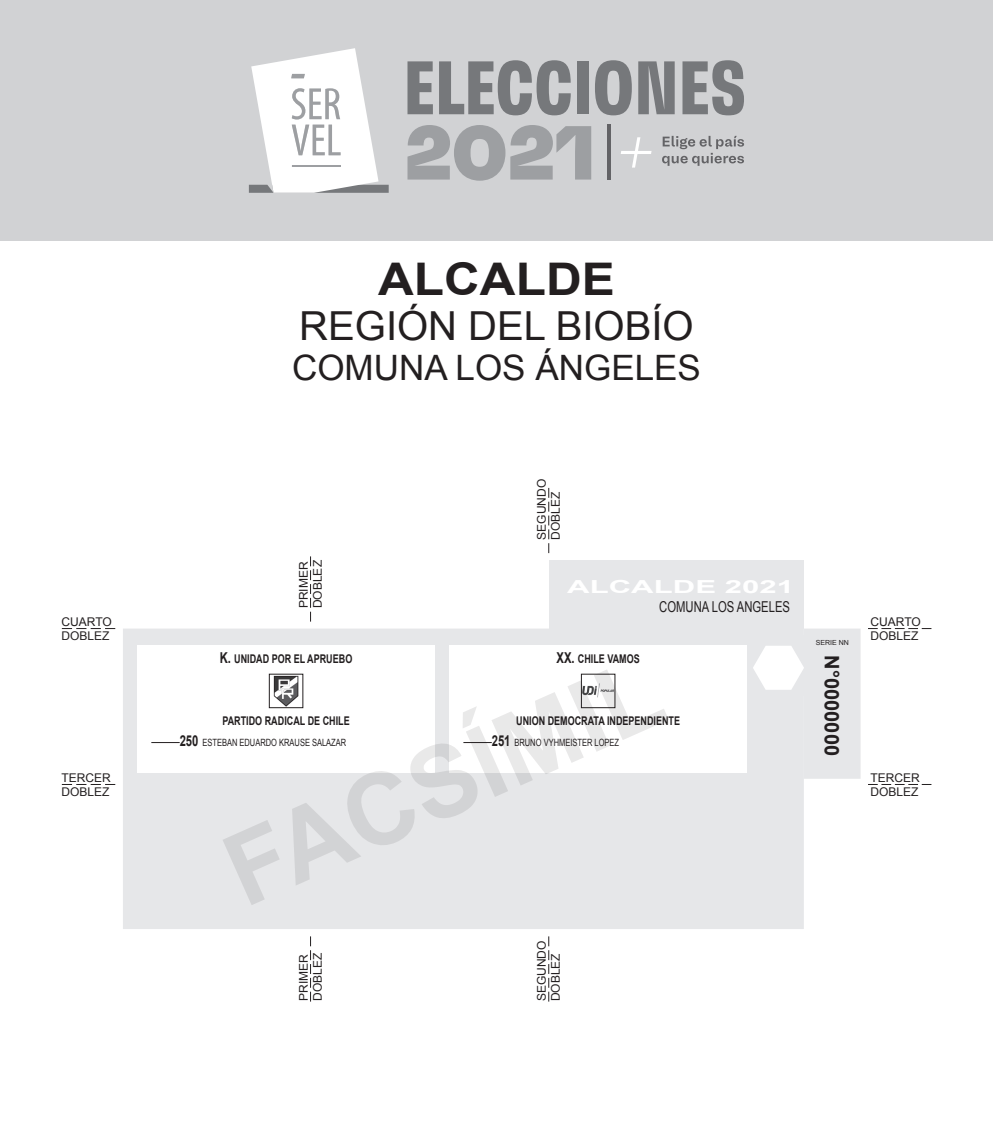
<style>
.page{position:relative;width:993px;height:1134px;background:#fff}
.page>*{position:absolute;margin:0;border:0;box-sizing:border-box;transform-origin:0 0}
.t1{font:700 100px "Arial";color:#231f20}
.t2{font:700 45px "Arial";color:#231f20;scale:1.1 1}
.t3{font:40px "Arial";color:#231f20}
.t4{font:35px "Arial";color:#231f20}
.t5{font:700 20px "Arial";color:#231f20}
.t6{font:700 18px "Arial";color:#fff;scale:1.73 1}
.t7{font:15px "Arial";color:#231f20;scale:.75 1}
.t8{font:12px/14px "Arial";color:#231f20}
.t9{font:700 12px "Arial";color:#231f20;scale:.75 1}
.t10{font:10px "Arial";color:#231f20;scale:.75 1}
.t11{font:7px "Arial";color:#231f20}
.s1{font-size:15px}
.s2{font-weight:700;font-size:15px}
</style>
<div class="page">
<div style="left:0;top:0;width:992px;height:241px;background:#d1d2d4"></div>
<svg style="left:548px;top:488px;width:1px;height:65px"></svg>
<svg style="left:548px;top:936px;width:1px;height:65px"></svg>
<svg style="left:310px;top:936px;width:1px;height:65px"></svg>
<svg style="left:62px;top:784px;width:53px;height:1px"></svg>
<svg style="left:62px;top:628px;width:53px;height:1px"></svg>
<svg style="left:868px;top:784px;width:63px;height:1px"></svg>
<svg style="left:868px;top:628px;width:63px;height:1px"></svg>
<svg style="left:407px;top:61px;width:26px;height:53px"></svg>
<svg style="left:439px;top:60px;width:131px;height:55px"></svg>
<div style="left:576px;top:61px;width:12px;height:53px;background:#76787b"></div>
<svg style="left:595px;top:60px;width:36px;height:55px"></svg>
<svg style="left:638px;top:61px;width:36px;height:53px"></svg>
<svg style="left:682px;top:60px;width:61px;height:55px"></svg>
<svg style="left:407px;top:125px;width:184px;height:56px"></svg>
<svg style="left:621px;top:137px;width:30px;height:31px"></svg>
<hr style="left:607px;top:124px;width:3px;height:56px;background:#636366">
<svg style="left:662px;top:136px;width:81px;height:30px"></svg>
<svg style="left:249px;top:48px;width:139px;height:145px"></svg>
<svg style="left:123px;top:560px;width:681px;height:369px"></svg>
<div style="left:749px;top:636px;width:58px;height:60px;background:#e6e7e9"></div>
<svg style="left:752px;top:628px;width:108px;height:151px;background:#e8e9eb"></svg>
<p class="t8" style="left:61px;top:615px;width:52px">CUARTO<br>DOBLEZ</p>
<p class="t8" style="left:61px;top:771px;width:51px">TERCER<br>DOBLEZ</p>
<h2 class="t2" style="left:378px;top:250px;width:216px">ALCALDE</h2>
<h3 class="t3" style="left:299px;top:300px;width:396px">REGIÓN DEL BIOBÍO</h3>
<h3 class="t4" style="left:292px;top:345px;width:410px">COMUNA LOS ÁNGELES</h3>
<p class="t8" style="left:296px;top:608px;width:50px;rotate:-90deg">PRIMER<br>DOBLEZ</p>
<p class="t8" style="left:534px;top:540px;width:62px;rotate:-90deg">SEGUNDO<br>DOBLEZ</p>
<h3 class="t6" style="left:567px;top:575px;width:133px">ALCALDE 2021</h3>
<p class="t7" style="left:659px;top:596px;width:176px">COMUNA LOS ANGELES</p>
<p class="t9" style="left:220px;top:650px;width:178px"><span class="s1">K.</span> UNIDAD POR EL APRUEBO</p>
<p class="t9" style="left:556px;top:650px;width:112px"><span class="s1">XX.</span> CHILE VAMOS</p>
<h1 class="t1" style="left:204px;top:816px;width:468px;rotate:-24deg">FACSÍMIL</h1>
<p class="t9" style="left:222px;top:713px;width:171px">PARTIDO RADICAL DE CHILE</p>
<p class="t10" style="left:180px;top:736px;width:223px"><span class="s2">250</span> ESTEBAN EDUARDO KRAUSE SALAZAR</p>
<p class="t9" style="left:516px;top:713px;width:220px">UNION DEMOCRATA INDEPENDIENTE</p>
<p class="t10" style="left:491px;top:736px;width:171px"><span class="s2">251</span> BRUNO VYHMEISTER LOPEZ</p>
<p class="t8" style="left:296px;top:1000px;width:50px;rotate:-90deg">PRIMER<br>DOBLEZ</p>
<p class="t8" style="left:534px;top:1001px;width:62px;rotate:-90deg">SEGUNDO<br>DOBLEZ</p>
<p class="t11" style="left:815px;top:638px;width:35px">SERIE NN</p>
<p class="t11" style="left:838px;top:638px;width:12px">GK</p>
<h3 class="t5" style="left:844px;top:655px;width:102px;rotate:90deg">N°0000000</h3>
<p class="t8" style="left:870px;top:615px;width:52px">CUARTO<br>DOBLEZ</p>
<p class="t8" style="left:870px;top:771px;width:51px">TERCER<br>DOBLEZ</p>
</div>
